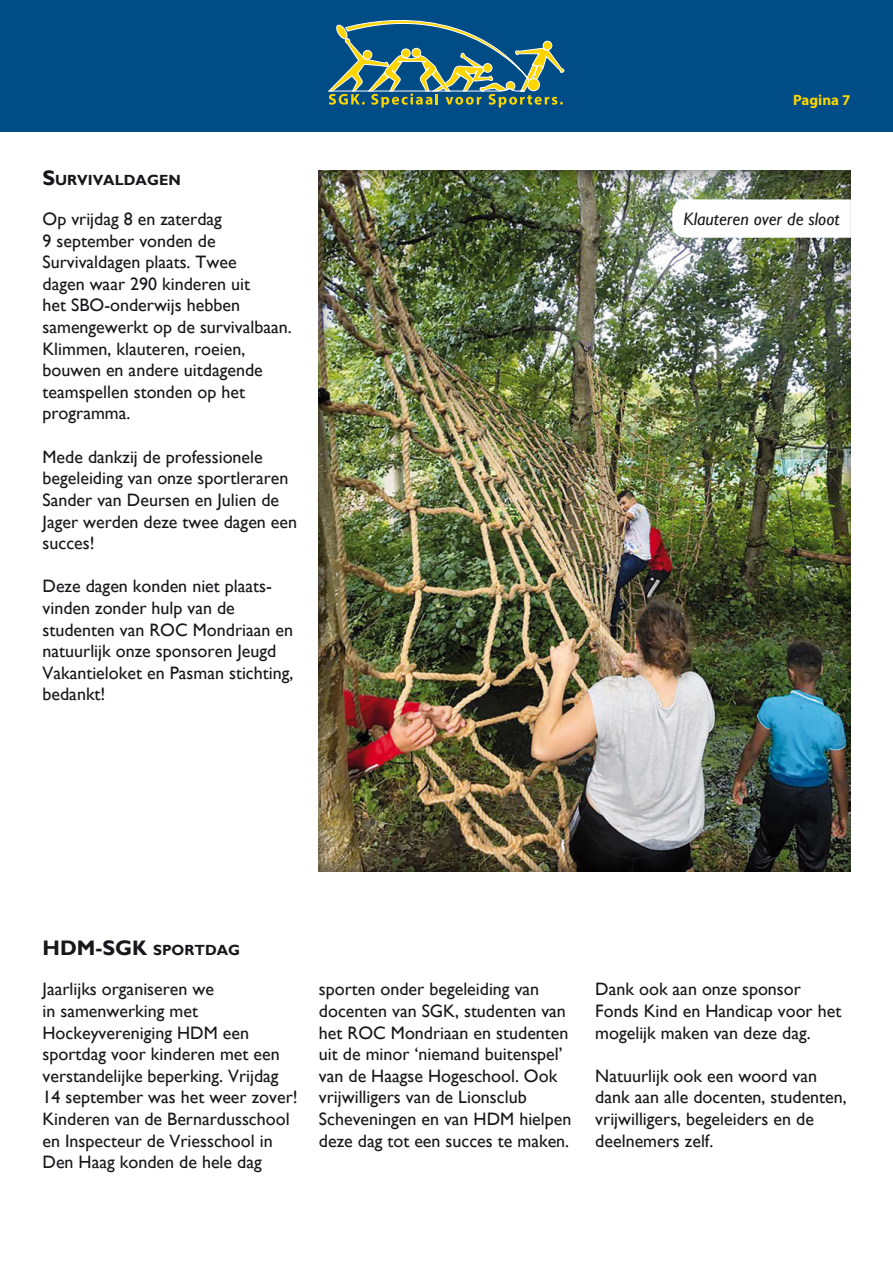
<style>
.page{position:relative;width:893px;height:1263px;background:#fff}
.page>*{position:absolute;margin:0;border:0;box-sizing:border-box;transform-origin:0 0}
.t1{font:700 21px "Gill Sans";color:#1a171c}
.t2{font:18px/21.6px "Gill Sans";color:#1a171c}
.t3{font:italic 18px "Gill Sans";color:#1a171c}
.t4{font:700 15px "Myriad Pro";color:#ffd500}
.t5{font:700 14.7px "Gill Sans";color:#1a171c}
.s1{font-size:21px}
</style>
<div class="page">
<div style="left:0;top:0;width:893px;height:132px;background:#004c87"></div>
<div style="left:318px;top:169px;width:534px;height:704px;background:#1a171c;opacity:.7"></div>
<svg style="left:672px;top:199px;width:179px;height:39px"></svg>
<svg style="left:328px;top:20px;width:237px;height:88px"></svg>
<p class="t5" style="left:43px;top:171px;width:140px"><span class="s1">S</span>URVIVALDAGEN</p>
<p class="t2" style="left:43px;top:209px;width:251px">Op vrijdag 8 en zaterdag<br>9 september vonden de<br>Survivaldagen plaats. Twee<br>dagen waar 290 kinderen uit<br>het SBO-onderwijs hebben samengewerkt op de survivalbaan.<br>Klimmen, klauteren, roeien, bouwen en andere uitdagende teamspellen stonden op het programma.</p>
<p class="t2" style="left:43px;top:446px;width:256px">Mede dankzij de professionele begeleiding van onze sportleraren<br>Sander van Deursen en Julien de<br>Jager werden deze twee dagen een succes!</p>
<p class="t2" style="left:43px;top:576px;width:252px">Deze dagen konden niet plaats&shy;vinden zonder hulp van de studenten van ROC Mondriaan en natuurlijk onze sponsoren Jeugd<br>Vakantieloket en Pasman stichting, bedankt!</p>
<p class="t4" style="left:793px;top:90px;width:59px">Pagina 7</p>
<p class="t3" style="left:684px;top:208px;width:157px">Klauteren over de sloot</p>
<p class="t1" style="left:43px;top:935px;width:18px">HDM</p>
<p class="t1" style="left:95px;top:935px;width:23px">-SGK</p>
<p class="t5" style="left:153px;top:941px;width:89px">SPORTDAG</p>
<p class="t2" style="left:43px;top:979px;width:257px">Jaarlijks organiseren we<br>in samenwerking met<br>Hockeyvereniging HDM een sportdag voor kinderen met een verstandelijke beperking. Vrijdag<br>14 september was het weer zover!<br>Kinderen van de Bernardusschool en Inspecteur de Vriesschool in<br>Den Haag konden de hele dag</p>
<p class="t2" style="left:319px;top:979px;width:254px">sporten onder begeleiding van docenten van SGK, studenten van het ROC Mondriaan en studenten uit de minor ‘niemand buitenspel’ van de Haagse Hogeschool. Ook vrijwilligers van de Lionsclub<br>Scheveningen en van HDM hielpen deze dag tot een succes te maken.</p>
<p class="t2" style="left:595px;top:979px;width:248px">Dank ook aan onze sponsor<br>Fonds Kind en Handicap voor het mogelijk maken van deze dag.</p>
<p class="t2" style="left:595px;top:1065px;width:253px">Natuurlijk ook een woord van dank aan alle docenten, studenten, vrijwilligers, begeleiders en de deelnemers zelf.</p>
</div>
